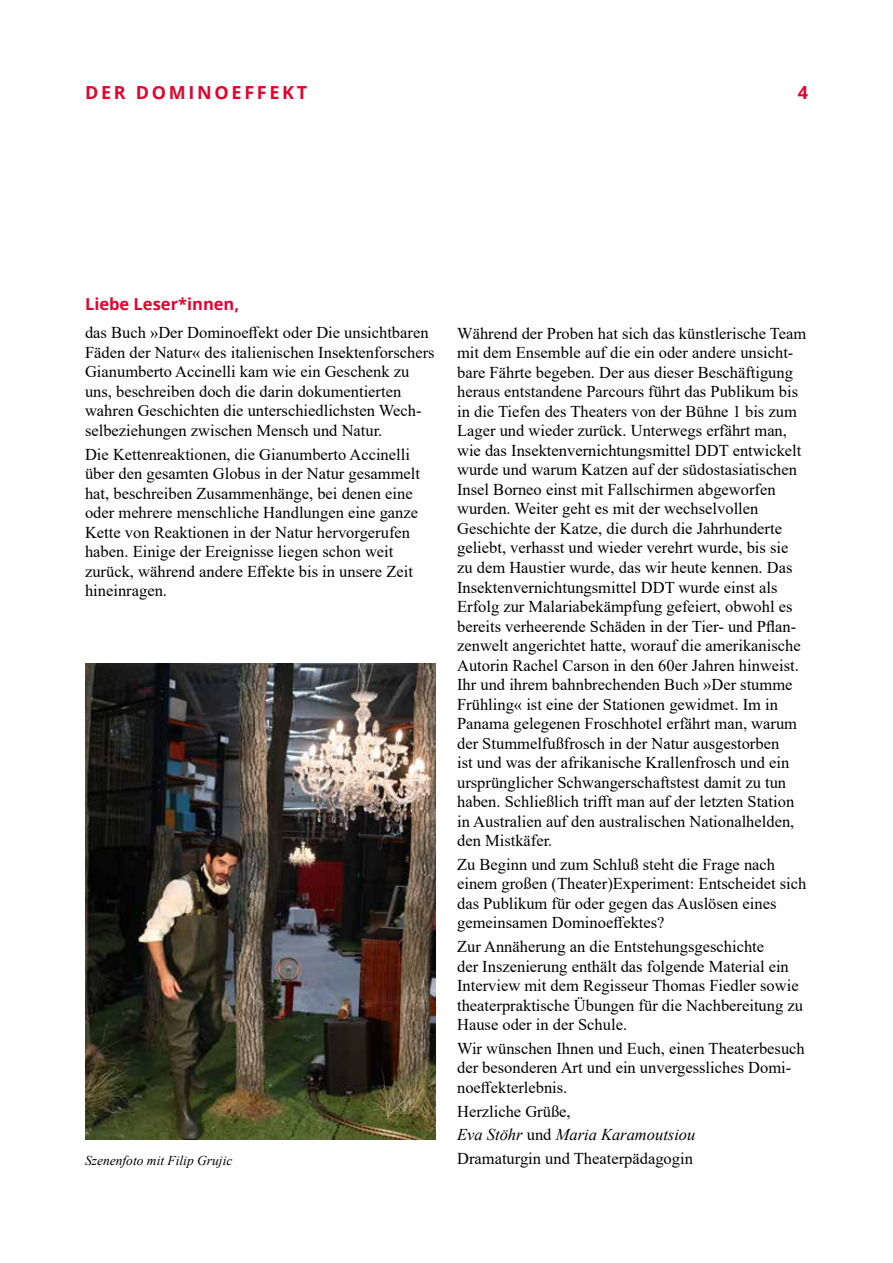
<style>
.page{position:relative;width:893px;height:1263px;background:#fff}
.page>*{position:absolute;margin:0;border:0;box-sizing:border-box;transform-origin:0 0}
.t1{font:700 18px "Open Sans";letter-spacing:.15em;color:#e4032e}
.t2{font:16.5px/19.5px "Times New Roman";color:#000}
.t3{font:italic 16.5px/23.7px "Times New Roman";color:#000}
.t4{font:700 16.5px "Open Sans";color:#e4032e}
.t5{font:italic 13.5px "Times New Roman";color:#000}
.s1{font-style:normal}
</style>
<div class="page">
<img style="left:85px;top:663px;width:351px;height:477px">
<p class="t1" style="left:85px;top:80px;width:220px">Der Domin oeff ekt</p>
<p class="t1" style="left:798px;top:80px;width:12px">4</p>
<p class="t4" style="left:85px;top:293px;width:156px">Liebe Leser*innen,</p>
<p class="t2" style="left:85px;top:322px;width:351px">das Buch »Der Dominoeffekt oder Die unsichtbaren Fäden der Natur« des italienischen Insektenforschers Gianumberto Accinelli kam wie ein Geschenk zu uns, beschreiben doch die darin dokumentierten wahren Geschichten die unterschiedlichsten Wech&shy;selbeziehungen zwischen Mensch und Natur.</p>
<p class="t2" style="left:85px;top:444px;width:336px">Die Kettenreaktionen, die Gianumberto Accinelli über den gesamten Globus in der Natur gesammelt hat, beschreiben Zusammenhänge, bei denen eine oder mehrere menschliche Handlungen eine ganze Kette von Reaktionen in der Natur hervorgerufen haben. Einige der Ereignisse liegen schon weit zurück, während andere Effekte bis in unsere Zeit hineinragen.</p>
<p class="t2" style="left:457px;top:323px;width:351px">Während der Proben hat sich das künstlerische Team mit dem Ensemble auf die ein oder andere unsicht&shy;bare Fährte begeben. Der aus dieser Beschäftigung heraus entstandene Parcours führt das Publikum bis in die Tiefen des Theaters von der Bühne 1 bis zum Lager und wieder zurück. Unterwegs erfährt man, wie das Insektenvernichtungsmittel DDT entwickelt wurde und warum Katzen auf der südostasiatischen Insel Borneo einst mit Fallschirmen abgeworfen wurden. Weiter geht es mit der wechselvollen Geschichte der Katze, die durch die Jahrhunderte geliebt, verhasst und wieder verehrt wurde, bis sie zu dem Haustier wurde, das wir heute kennen. Das Insektenvernichtungsmittel DDT wurde einst als Erfolg zur Malariabekämpfung gefeiert, obwohl es bereits verheerende Schäden in der Tier- und Pflan&shy;zenwelt angerichtet hatte, worauf die amerikanische Autorin Rachel Carson in den 60er Jahren hinweist.<br>Ihr und ihrem bahnbrechenden Buch »Der stumme Frühling« ist eine der Stationen gewidmet. Im in Panama gelegenen Froschhotel erfährt man, warum der Stummelfußfrosch in der Natur ausgestorben<br>ist und was der afrikanische Krallenfrosch und ein ursprünglicher Schwangerschaftstest damit zu tun haben. Schließlich trifft man auf der letzten Station in Australien auf den australischen Nationalhelden, den Mistkäfer.</p>
<p class="t2" style="left:457px;top:854px;width:351px">Zu Beginn und zum Schluß steht die Frage nach einem großen (Theater)Experiment: Entscheidet sich das Publikum für oder gegen das Auslösen eines gemeinsamen Dominoeffektes?</p>
<p class="t2" style="left:457px;top:936px;width:347px">Zur Annäherung an die Entstehungsgeschichte<br>der Inszenierung enthält das folgende Material ein Interview mit dem Regisseur Thomas Fiedler sowie theaterpraktische Übungen für die Nachbereitung zu Hause oder in der Schule.</p>
<p class="t2" style="left:457px;top:1038px;width:349px">Wir wünschen Ihnen und Euch, einen Theaterbesuch der besonderen Art und ein unvergessliches Domi&shy;noeffekterlebnis.</p>
<p class="t3" style="left:457px;top:1099px;width:240px"><span class="s1">Herzliche Grüße,<br></span>Eva Stöhr <span class="s1">und</span> Maria Karamoutsiou</p>
<p class="t5" style="left:85px;top:1151px;width:149px">Szenenfoto mit Filip Grujic</p>
<p class="t2" style="left:457px;top:1148px;width:237px">Dramaturgin und Theaterpädagogin</p>
</div>
